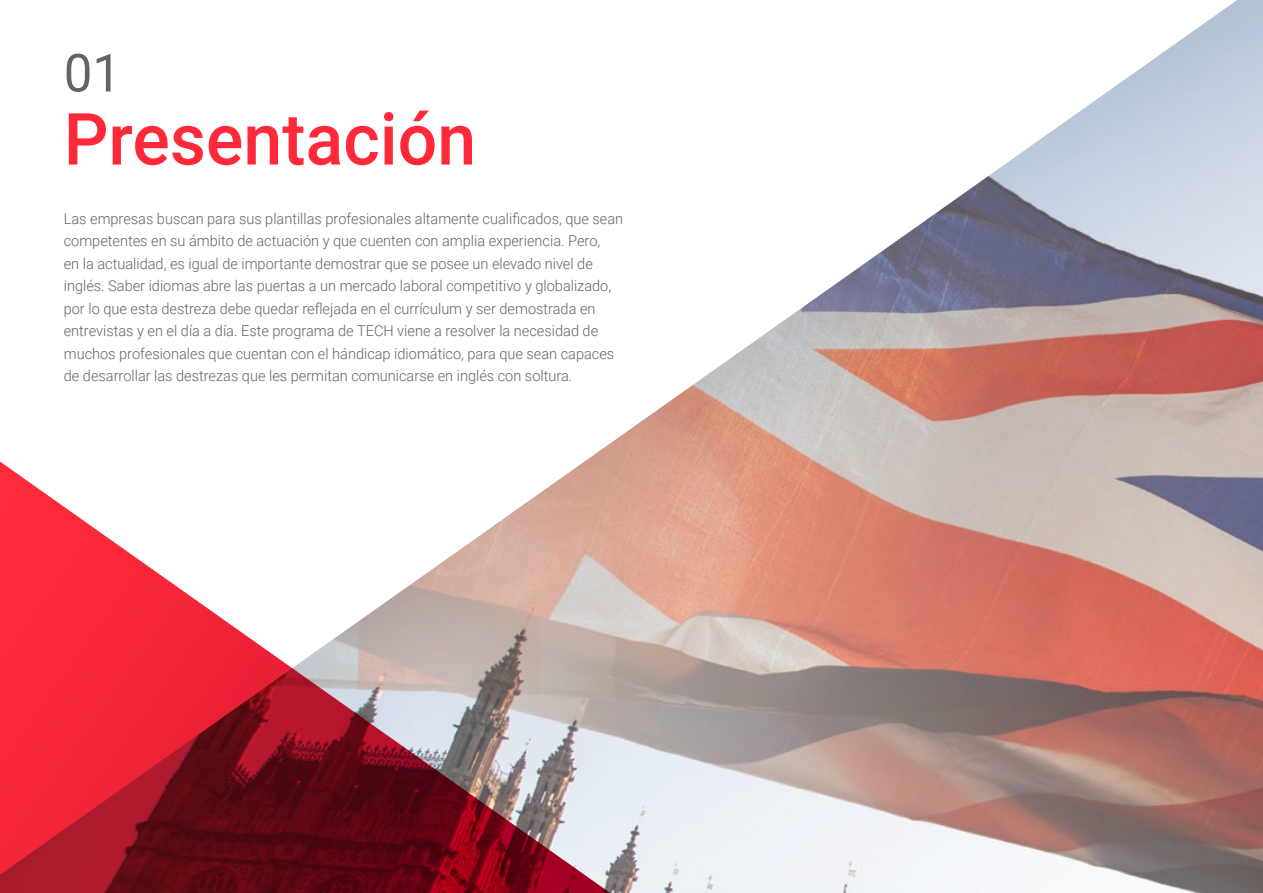
<style>
.page{position:relative;width:1263px;height:893px;background:#fff}
.page>*{position:absolute;margin:0;border:0;box-sizing:border-box;transform-origin:0 0}
.t1{font:500 72px "Roboto";color:#ff293a}
.t2{font:52.5px "Roboto";color:#61646a}
.t3{font:300 15px/22.5px "Roboto";color:#61646a}
</style>
<div class="page">
<img style="left:607px;top:0;width:656px;height:893px">
<svg style="left:0;top:446px;width:640px;height:447px"></svg>
<h2 class="t2" style="left:64px;top:36px;width:59px">01</h2>
<h1 class="t1" style="left:64px;top:89px;width:414px">Presentación</h1>
<p class="t3" style="left:64px;top:207px;width:561px">Las empresas buscan para sus plantillas profesionales altamente cualificados, que sean competentes en su ámbito de actuación y que cuenten con amplia experiencia. Pero,<br>en la actualidad, es igual de importante demostrar que se posee un elevado nivel de inglés. Saber idiomas abre las puertas a un mercado laboral competitivo y globalizado, por lo que esta destreza debe quedar reflejada en el currículum y ser demostrada en entrevistas y en el día a día. Este programa de TECH viene a resolver la necesidad de muchos profesionales que cuentan con el hándicap idiomático, para que sean capaces de desarrollar las destrezas que les permitan comunicarse en inglés con soltura.</p>
</div>
